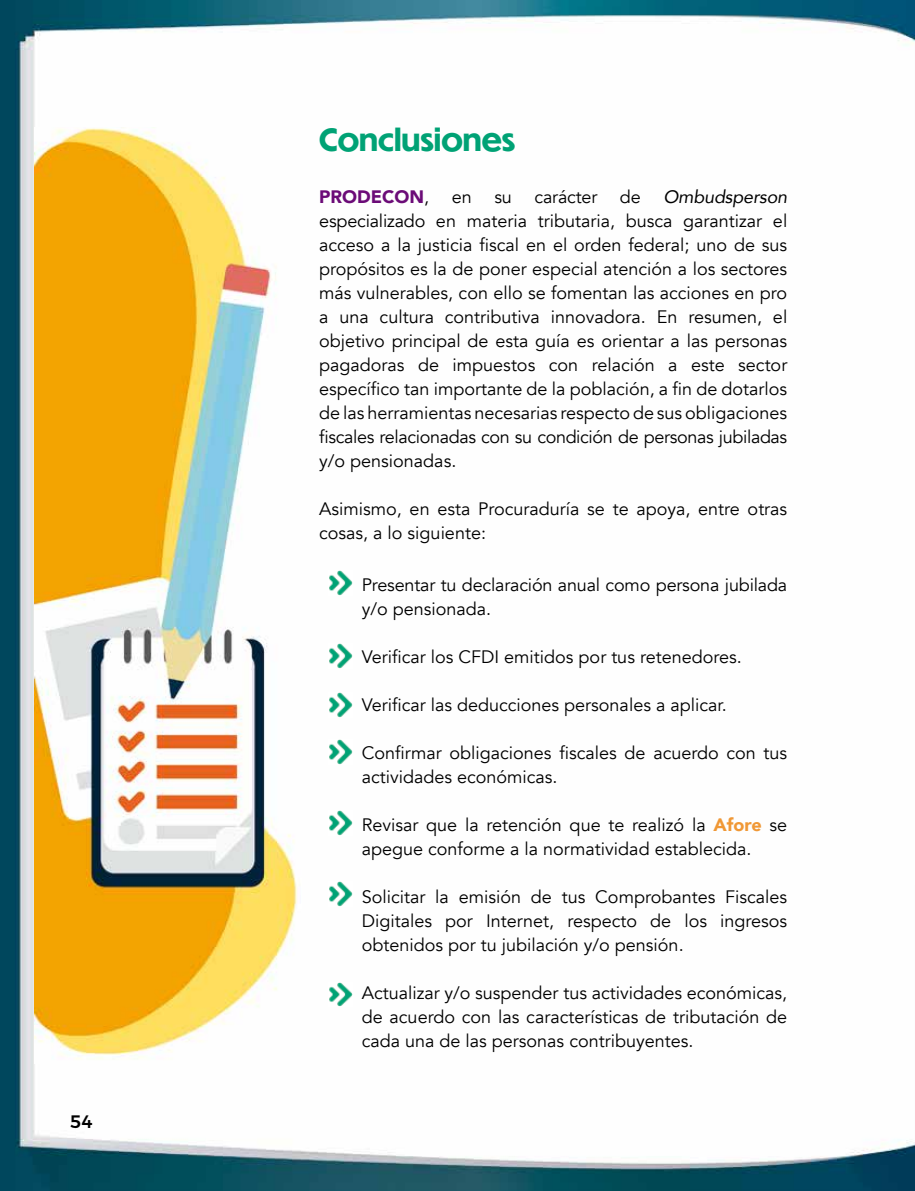
<style>
.page{position:relative;width:915px;height:1191px;background:#fff}
.page>*{position:absolute;margin:0;border:0;box-sizing:border-box;transform-origin:0 0}
.t1{font:700 30px "Dunbar Tall";color:#00a275}
.t2{font:18px/24px "Avenir";color:#000}
.t3{font:italic 18px "Avenir";letter-spacing:-.01em;color:#000}
.t4{font:900 18px "Avenir";color:#6b0b77}
.t5{font:500 18px "Montserrat";color:#000}
.s1{font-weight:400;color:#000}
.s2{font-weight:900;color:#f09836}
</style>
<div class="page">
<img style="left:0;top:0;width:914px;height:1191px">
<img style="left:328px;top:692px;width:24px;height:25px">
<img style="left:328px;top:571px;width:24px;height:24px">
<img style="left:328px;top:644px;width:24px;height:24px">
<img style="left:328px;top:739px;width:24px;height:25px">
<img style="left:328px;top:810px;width:24px;height:25px">
<img style="left:328px;top:882px;width:24px;height:24px">
<img style="left:328px;top:982px;width:24px;height:25px">
<img style="left:35px;top:128px;width:266px;height:935px">
<p class="t5" style="left:70px;top:1107px;width:24px">54</p>
<h1 class="t1" style="left:319px;top:124px;width:197px">Conclusiones</h1>
<p class="t4" style="left:319px;top:181px;width:111px">PRODECON<span class="s1">,</span></p>
<p class="t2" style="left:451px;top:185px;width:21px">en</p>
<p class="t2" style="left:494px;top:185px;width:19px">su</p>
<p class="t2" style="left:534px;top:185px;width:64px">carácter</p>
<p class="t2" style="left:619px;top:185px;width:22px">de</p>
<p class="t3" style="left:663px;top:186px;width:125px">Ombudsperson</p>
<p class="t2" style="left:319px;top:209px;width:469px;text-align:justify">especializado en materia tributaria, busca garantizar el acceso a la justicia fiscal en el orden federal; uno de sus propósitos es la de poner especial atención a los sectores más vulnerables, con ello se fomentan las acciones en pro a una cultura contributiva innovadora. En resumen, el objetivo principal de esta guía es orientar a las personas pagadoras de impuestos con relación a este sector específico tan importante de la población, a fin de dotarlos de las herramientas necesarias respecto de sus obligaciones fiscales relacionadas con su condición de personas jubiladas y/o pensionadas.</p>
<p class="t2" style="left:319px;top:497px;width:469px">Asimismo, en esta Procuraduría se te apoya, entre otras cosas, a lo siguiente:</p>
<p class="t2" style="left:361px;top:573px;width:427px">Presentar tu declaración anual como persona jubilada y/o pensionada.</p>
<p class="t2" style="left:361px;top:645px;width:381px">Verificar los CFDI emitidos por tus retenedores.</p>
<p class="t2" style="left:361px;top:693px;width:366px">Verificar las deducciones personales a aplicar.</p>
<p class="t2" style="left:361px;top:741px;width:427px">Confirmar obligaciones fiscales de acuerdo con tus actividades económicas.</p>
<p class="t2" style="left:361px;top:813px;width:427px">Revisar que la retención que te realizó la <span class="s2">Afore</span> se apegue conforme a la normatividad establecida.</p>
<p class="t2" style="left:361px;top:885px;width:427px;text-align:justify">Solicitar la emisión de tus Comprobantes Fiscales Digitales por Internet, respecto de los ingresos obtenidos por tu jubilación y/o pensión.</p>
<p class="t2" style="left:361px;top:981px;width:427px;text-align:justify">Actualizar y/o suspender tus actividades económicas, de acuerdo con las características de tributación de cada una de las personas contribuyentes.</p>
</div>
